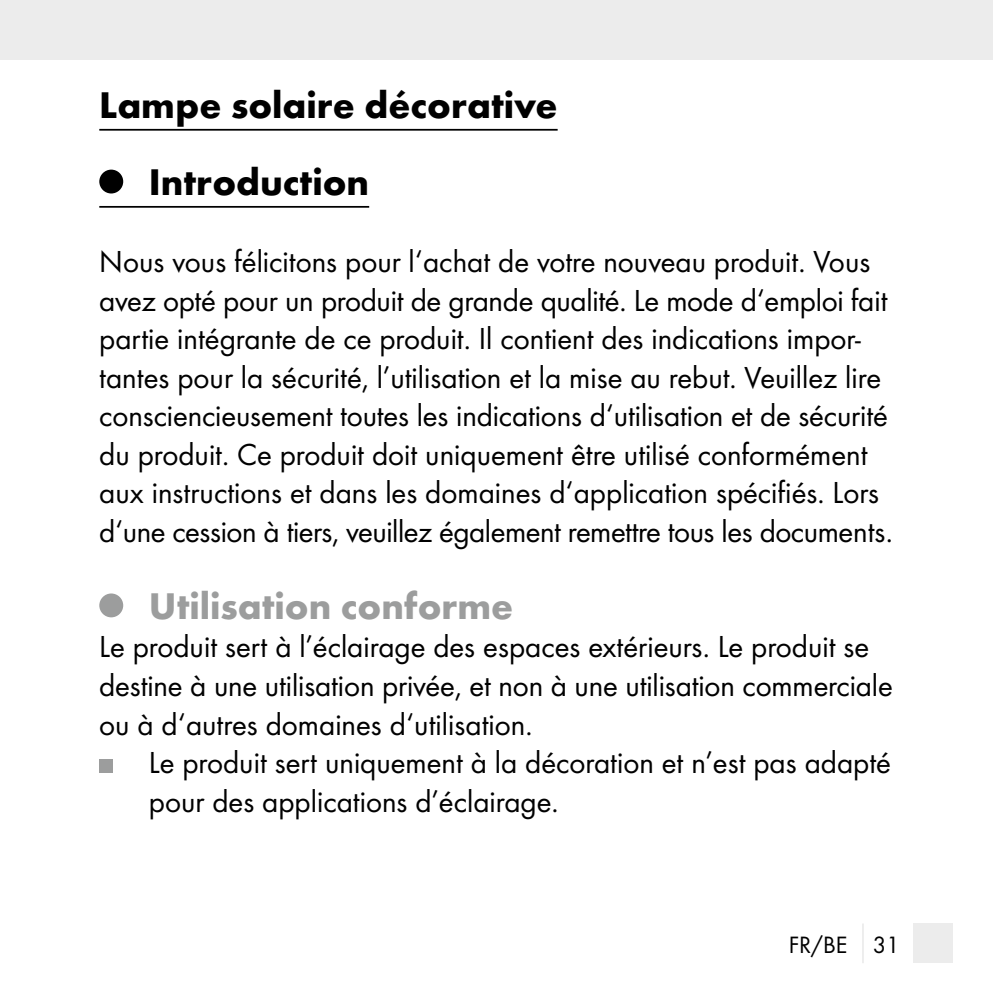
<style>
.page{position:relative;width:993px;height:993px;background:#fff}
.page>*{position:absolute;margin:0;border:0;box-sizing:border-box;transform-origin:0 0}
.t1{font:700 38.5px/77px "Futura";color:#000}
.t2{font:700 38.5px "Futura";color:#9c9d9d}
.t3{font:31.5px/38.5px "Futura Boo";color:#000}
.t4{font:24.5px "Futura Boo";color:#000}
</style>
<div class="page">
<div style="left:0;top:0;width:992px;height:60px;background:#ececec"></div>
<div style="left:913px;top:923px;width:39px;height:39px;background:#ececec"></div>
<hr style="left:861px;top:923px;width:2px;height:39px;background:#ececec">
<hr style="left:99px;top:129px;width:458px;height:2px;background:#000">
<hr style="left:99px;top:206px;width:270px;height:2px;background:#000">
<div style="left:99px;top:169px;width:24px;height:24px;background:#000;border-radius:50%"></div>
<div style="left:99px;top:593px;width:24px;height:24px;background:#9c9d9d;border-radius:50%"></div>
<div style="left:99px;top:759px;width:14px;height:13px;background:#9c9d9d"></div>
<p class="t1" style="left:149px;top:66px;width:410px;text-indent:-50px">Lampe solaire décorative<br>Introduction</p>
<p class="t3" style="left:99px;top:242px;width:794px">Nous vous félicitons pour l‘achat de votre nouveau produit. Vous avez opté pour un produit de grande qualité. Le mode d‘emploi fait partie intégrante de ce produit. Il contient des indications impor&shy;tantes pour la sécurité, l’utilisation et la mise au rebut. Veuillez lire consciencieusement toutes les indications d‘utilisation et de sécurité du produit. Ce produit doit uniquement être utilisé conformément aux instructions et dans les domaines d‘application spécifiés. Lors d‘une cession à tiers, veuillez également remettre tous les documents.</p>
<p class="t2" style="left:149px;top:582px;width:366px">Utilisation conforme</p>
<p class="t3" style="left:99px;top:627px;width:794px">Le produit sert à l’éclairage des espaces extérieurs. Le produit se destine à une utilisation privée, et non à une utilisation commerciale ou à d‘autres domaines d‘utilisation.</p>
<p class="t3" style="left:149px;top:742px;width:743px">Le produit sert uniquement à la décoration et n’est pas adapté pour des applications d’éclairage.</p>
<p class="t4" style="left:788px;top:929px;width:112px">FR/BE 31</p>
</div>
